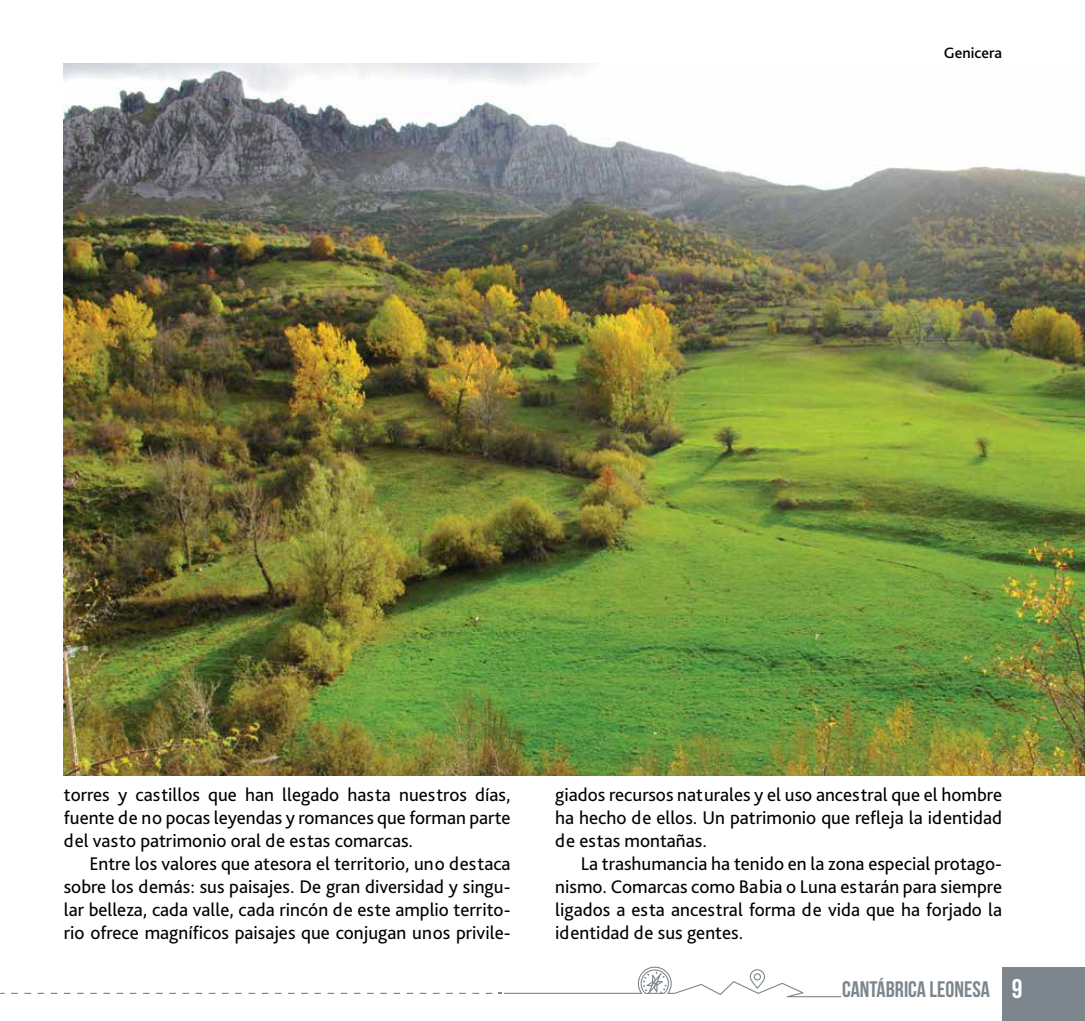
<style>
.page{position:relative;width:1085px;height:1021px;background:#fff}
.page>*{position:absolute;margin:0;border:0;box-sizing:border-box;transform-origin:0 0}
.t1{font:22.5px "Bebas Neue";color:#7d868c}
.t2{font:19.12px/22.9px "Bliss Pro";color:#000;text-align:justify}
.t3{font:500 15.75px "Bliss Pro";color:#000}
.s1{font-size:27px;color:#fff}
</style>
<div class="page">
<div style="left:1001px;top:967px;width:83px;height:53px;background:#7d868c"></div>
<svg style="left:498px;top:966px;width:343px;height:31px"></svg>
<img style="left:64px;top:64px;width:1020px;height:711px">
<p class="t3" style="left:943px;top:43px;width:60px">Genicera</p>
<p class="t2" style="left:64px;top:782px;width:448px">torres y castillos que han llegado hasta nuestros días, fuente de no pocas leyendas y romances que forman parte del vasto patrimonio oral de estas comarcas.</p>
<p class="t2" style="left:64px;top:851px;width:448px;text-indent:26px">Entre los valores que atesora el territorio, uno destaca sobre los demás: sus paisajes. De gran diversidad y singu&shy;lar belleza, cada valle, cada rincón de este amplio territo&shy;rio ofrece magníficos paisajes que conjugan unos privile-</p>
<p class="t2" style="left:555px;top:782px;width:448px">giados recursos naturales y el uso ancestral que el hombre ha hecho de ellos. Un patrimonio que refleja la identidad de estas montañas.</p>
<p class="t2" style="left:555px;top:851px;width:448px;text-indent:26px">La trashumancia ha tenido en la zona especial protago&shy;nismo. Comarcas como Babia o Luna estarán para siempre ligados a esta ancestral forma de vida que ha forjado la identidad de sus gentes.</p>
<p class="t1" style="left:841px;top:977px;width:182px">CANTÁBRICA LEONESA <span class="s1">9</span></p>
</div>
